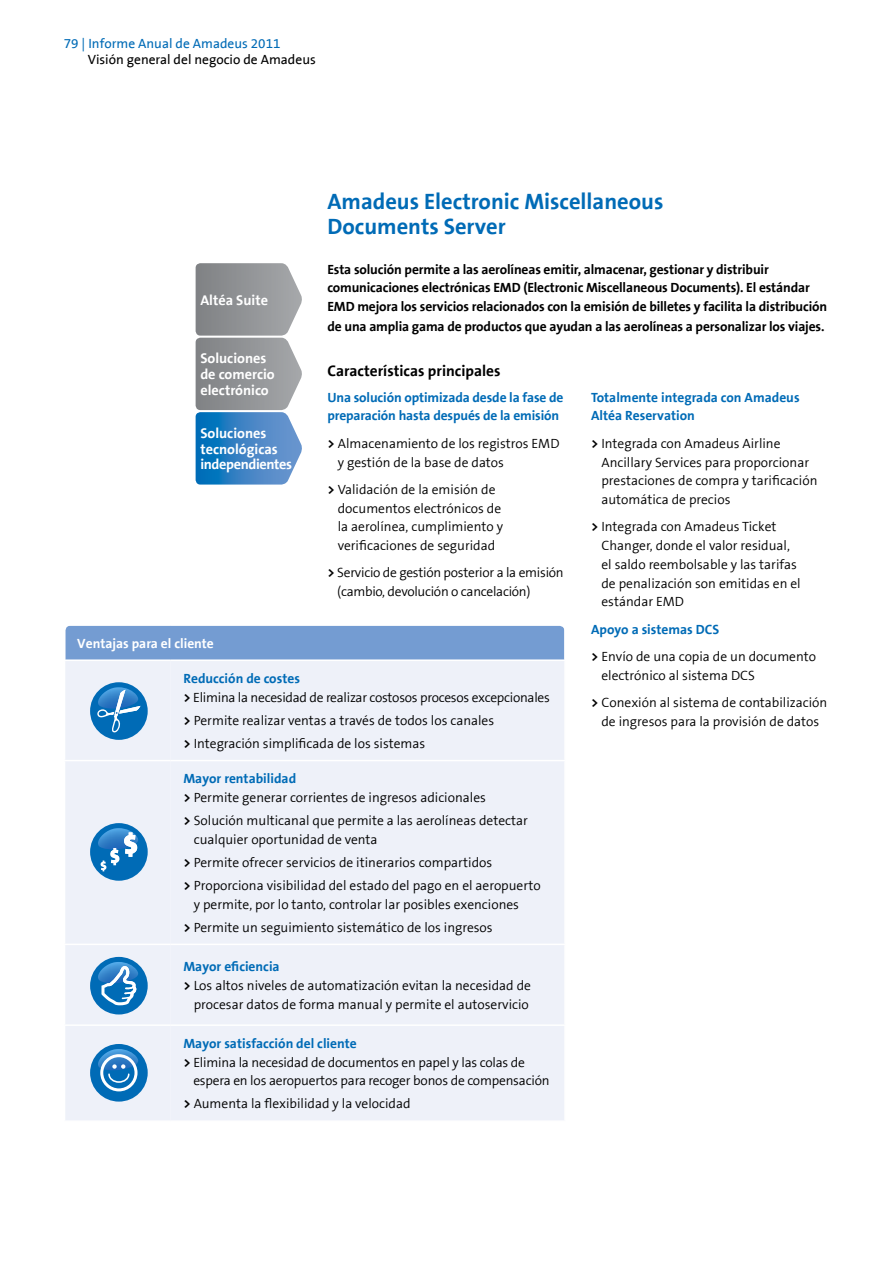
<style>
.page{position:relative;width:893px;height:1263px;background:#fff}
.page>*{position:absolute;margin:0;border:0;box-sizing:border-box;transform-origin:0 0}
.t1{font:700 22.5px/25.5px "The Sans B7";color:#006bb6}
.t2{font:700 15.3px "The Sans B7";color:#000}
.t3{font:700 14.25px/15.8px "The Sans B7";color:#fff}
.t4{font:300 13.5px/18.8px "The Sans B4";color:#000}
.t5{font:700 13.5px/19px "The Sans B7";letter-spacing:-.01em;color:#000}
.t6{font:700 13.5px/18.8px "The Sans B7";color:#006bb6}
.t7{font:300 13.5px/18.8px "The Sans B4";letter-spacing:-.02em;color:#000}
.t8{font:13.5px "The Sans B5 Plain";color:#000}
.t9{font:13.5px "The Sans B5 Plain";color:#006bb6}
.t10{font:700 13.5px "The Sans B7";color:#fff}
.s1{font-family:"The Sans B7";font-weight:700}
</style>
<div class="page">
<div style="left:65px;top:626px;width:499px;height:33px;background:#749cd2"></div>
<div style="left:65px;top:661px;width:106px;height:459px;background:#eef1f9"></div>
<div style="left:171px;top:661px;width:393px;height:459px;background:#eef1f9"></div>
<hr style="left:64px;top:760px;width:107px;height:1px;background:#fff">
<hr style="left:64px;top:944px;width:107px;height:1px;background:#fff">
<hr style="left:64px;top:1024px;width:107px;height:2px;background:#fff">
<hr style="left:171px;top:760px;width:395px;height:1px;background:#fff">
<hr style="left:171px;top:944px;width:395px;height:1px;background:#fff">
<hr style="left:171px;top:1024px;width:395px;height:2px;background:#fff">
<div style="left:90px;top:1044px;width:58px;height:57px;background:#006bb6;border-radius:50%"></div>
<img style="left:98px;top:1049px;width:40px;height:21px">
<div style="left:100px;top:1054px;width:38px;height:37px;border:3px solid #fff;border-radius:50%"></div>
<svg style="left:107px;top:1064px;width:23px;height:19px"></svg>
<div style="left:90px;top:823px;width:58px;height:58px;background:#006bb6;border-radius:50%"></div>
<img style="left:98px;top:828px;width:40px;height:21px">
<svg style="left:101px;top:832px;width:36px;height:39px"></svg>
<div style="left:90px;top:957px;width:58px;height:57px;background:#006bb6;border-radius:50%"></div>
<img style="left:98px;top:962px;width:40px;height:19px">
<svg style="left:101px;top:966px;width:35px;height:39px"></svg>
<div style="left:90px;top:682px;width:58px;height:58px;background:#006bb6;border-radius:50%"></div>
<img style="left:98px;top:687px;width:40px;height:3px">
<svg style="left:97px;top:690px;width:43px;height:42px"></svg>
<svg style="left:196px;top:263px;width:106px;height:222px;background:#8098ad"></svg>
<p class="t9" style="left:64px;top:37px;width:218px">79 | Informe Anual de Amadeus 2011</p>
<p class="t8" style="left:88px;top:53px;width:229px">Visión general del negocio de Amadeus</p>
<h1 class="t1" style="left:327px;top:189px;width:338px">Amadeus Electronic Miscellaneous<br>Documents Server</h1>
<p class="t5" style="left:327px;top:260px;width:501px">Esta solución permite a las aerolíneas emitir, almacenar, gestionar y distribuir comunicaciones electrónicas EMD (Electronic Miscellaneous Documents). El estándar EMD mejora los servicios relacionados con la emisión de billetes y facilita la distribución de una amplia gama de productos que ayudan a las aerolíneas a personalizar los viajes.</p>
<p class="t2" style="left:327px;top:362px;width:175px">Características principales</p>
<p class="t3" style="left:200px;top:292px;width:69px">Altéa Suite</p>
<p class="t3" style="left:200px;top:351px;width:76px">Soluciones de comercio electrónico</p>
<p class="t6" style="left:327px;top:388px;width:238px">Una solución optimizada desde la fase de preparación hasta después de la emisión</p>
<p class="t4" style="left:338px;top:434px;width:223px;text-indent:-10px"><span class="s1">&gt;</span> Almacenamiento de los registros EMD y gestión de la base de datos</p>
<p class="t4" style="left:338px;top:480px;width:167px;text-indent:-10px"><span class="s1">&gt;</span> Validación de la emisión de documentos electrónicos de la aerolínea, cumplimiento y verificaciones de seguridad</p>
<p class="t7" style="left:337px;top:564px;width:228px;text-indent:-10px"><span class="s1">&gt;</span> Servicio de gestión posterior a la emisión (cambio, devolución o cancelación)</p>
<p class="t6" style="left:591px;top:388px;width:210px">Totalmente integrada con Amadeus<br>Altéa Reservation</p>
<p class="t4" style="left:601px;top:434px;width:218px;text-indent:-10px"><span class="s1">&gt;</span> Integrada con Amadeus Airline Ancillary Services para proporcionar prestaciones de compra y tarificación automática de precios</p>
<p class="t4" style="left:601px;top:518px;width:201px;text-indent:-10px"><span class="s1">&gt;</span> Integrada con Amadeus Ticket<br>Changer, donde el valor residual, el saldo reembolsable y las tarifas de penalización son emitidas en el estándar EMD</p>
<p class="t6" style="left:591px;top:620px;width:130px">Apoyo a sistemas DCS</p>
<p class="t4" style="left:601px;top:647px;width:216px;text-indent:-10px"><span class="s1">&gt;</span> Envío de una copia de un documento electrónico al sistema DCS</p>
<p class="t4" style="left:591px;top:693px;width:238px;text-align:center"><span class="s1">&gt;</span> Conexión al sistema de contabilización de ingresos para la provisión de datos</p>
<p class="t3" style="left:200px;top:426px;width:93px">Soluciones tecnológicas independientes</p>
<p class="t10" style="left:77px;top:636px;width:138px">Ventajas para el cliente</p>
<p class="t6" style="left:183px;top:669px;width:118px">Reducción de costes</p>
<p class="t4" style="left:183px;top:686px;width:368px;line-height:23px"><span class="s1">&gt;</span> Elimina la necesidad de realizar costosos procesos excepcionales <span class="s1">&gt;</span> Permite realizar ventas a través de todos los canales<br><span class="s1">&gt;</span> Integración simplificada de los sistemas</p>
<p class="t6" style="left:183px;top:770px;width:114px">Mayor rentabilidad</p>
<p class="t4" style="left:183px;top:787px;width:346px;line-height:23px"><span class="s1">&gt;</span> Permite generar corrientes de ingresos adicionales<br><span class="s1">&gt;</span> Solución multicanal que permite a las aerolíneas detectar</p>
<p class="t4" style="left:183px;top:828px;width:359px;line-height:23px;text-indent:10px">cualquier oportunidad de venta<br><span class="s1">&gt;</span> Permite ofrecer servicios de itinerarios compartidos<br><span class="s1">&gt;</span> Proporciona visibilidad del estado del pago en el aeropuerto</p>
<p class="t4" style="left:183px;top:893px;width:337px;line-height:23px;text-indent:10px">y permite, por lo tanto, controlar lar posibles exenciones <span class="s1">&gt;</span> Permite un seguimiento sistemático de los ingresos</p>
<p class="t6" style="left:183px;top:957px;width:98px">Mayor eficiencia</p>
<p class="t4" style="left:183px;top:976px;width:349px;text-align:right"><span class="s1">&gt;</span> Los altos niveles de automatización evitan la necesidad de procesar datos de forma manual y permite el autoservicio</p>
<p class="t6" style="left:183px;top:1034px;width:175px">Mayor satisfacción del cliente</p>
<p class="t4" style="left:193px;top:1053px;width:358px;text-indent:-10px"><span class="s1">&gt;</span> Elimina la necesidad de documentos en papel y las colas de espera en los aeropuertos para recoger bonos de compensación</p>
<p class="t4" style="left:183px;top:1095px;width:229px"><span class="s1">&gt;</span> Aumenta la flexibilidad y la velocidad</p>
</div>
